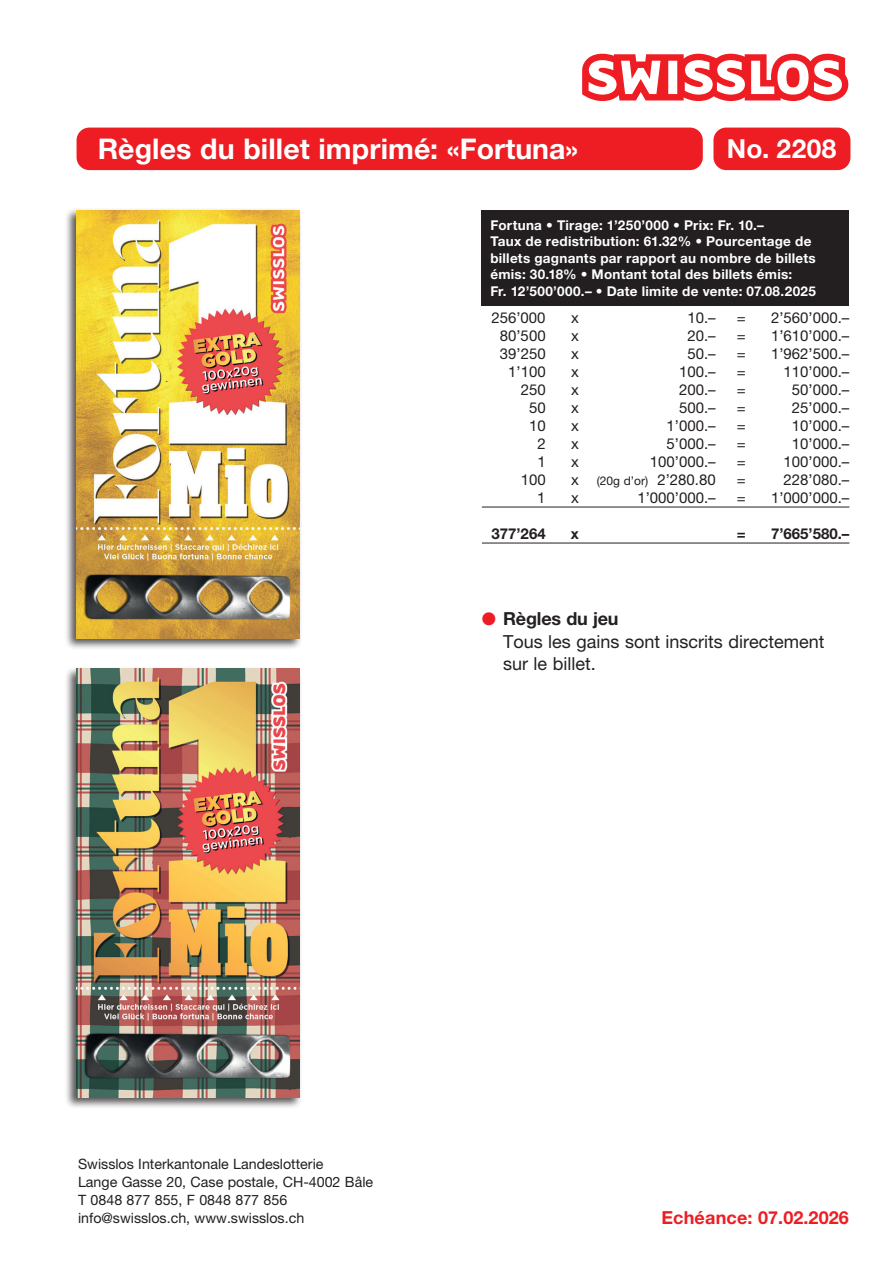
<style>
.page{position:relative;width:893px;height:1263px;background:#fff}
.page>*{position:absolute;margin:0;border:0;box-sizing:border-box;transform-origin:0 0}
.t1{font:700 28.5px "Helvetica Neue LT Std";letter-spacing:.005em;color:#fff}
.t2{font:700 26.25px "Helvetica Neue LT Std";letter-spacing:.02em;color:#fff}
.t3{font:18px/22.5px "Helvetica Neue LT Std";color:#242021}
.t4{font:700 18px "Helvetica Neue LT Std";letter-spacing:.005em;color:#ee1d23}
.t5{font:15px "Helvetica Neue LT Std";color:#231f20}
.t6{font:700 15px "Helvetica Neue LT Std";color:#231f20}
.t7{font:14.25px/18px "Helvetica Neue LT Std";color:#231f20}
.t8{font:700 13.5px/16.5px "Helvetica Neue LT Std";letter-spacing:.02em;color:#fff}
.s1{font-size:12px}
.s2{color:#ee1d25}
.s3{font-weight:700}
</style>
<div class="page">
<div style="left:77px;top:128px;width:626px;height:42px;background:#ee1d23;border-radius:13px"></div>
<hr style="left:482px;top:507px;width:367px;height:1px;background:#231f20">
<hr style="left:482px;top:543px;width:367px;height:1px;background:#231f20">
<div style="left:482px;top:210px;width:367px;height:95px;background:#231f20"></div>
<svg style="left:582px;top:54px;width:266px;height:47px"></svg>
<div style="left:713px;top:128px;width:137px;height:42px;background:#ee1d23;border-radius:13px"></div>
<div style="left:65px;top:207px;width:238px;height:443px;background:#231f20;opacity:.75"></div>
<img style="left:77px;top:210px;width:223px;height:428px">
<div style="left:65px;top:666px;width:238px;height:443px;background:#231f20;opacity:.75"></div>
<img style="left:77px;top:669px;width:223px;height:428px">
<h1 class="t1" style="left:98px;top:131px;width:482px">Règles du billet imprimé: «Fortuna»</h1>
<h2 class="t2" style="left:727px;top:133px;width:111px">No. 2208</h2>
<p class="t8" style="left:490px;top:216px;width:327px">Fortuna • Tirage: 1’250’000 • Prix: Fr. 10.–<br>Taux de redistribution: 61.32% • Pourcentage de billets gagnants par rapport au nombre de billets émis: 30.18% • Montant total des billets émis:<br>Fr. 12’500’000.– • Date limite de vente: 07.08.2025</p>
<p class="t5" style="left:491px;top:309px;width:56px">256’000</p>
<p class="t5" style="left:571px;top:309px;width:9px">x</p>
<p class="t5" style="left:687px;top:309px;width:30px">10.–</p>
<p class="t5" style="left:737px;top:309px;width:10px">=</p>
<p class="t5" style="left:771px;top:309px;width:80px">2’560’000.–</p>
<p class="t5" style="left:500px;top:327px;width:47px">80’500</p>
<p class="t5" style="left:571px;top:327px;width:9px">x</p>
<p class="t5" style="left:687px;top:327px;width:30px">20.–</p>
<p class="t5" style="left:737px;top:327px;width:10px">=</p>
<p class="t5" style="left:771px;top:327px;width:80px">1’610’000.–</p>
<p class="t5" style="left:500px;top:345px;width:47px">39’250</p>
<p class="t5" style="left:571px;top:345px;width:9px">x</p>
<p class="t5" style="left:687px;top:345px;width:30px">50.–</p>
<p class="t5" style="left:737px;top:345px;width:10px">=</p>
<p class="t5" style="left:771px;top:345px;width:80px">1’962’500.–</p>
<p class="t5" style="left:508px;top:363px;width:39px">1’100</p>
<p class="t5" style="left:571px;top:363px;width:9px">x</p>
<p class="t5" style="left:679px;top:363px;width:38px">100.–</p>
<p class="t5" style="left:737px;top:363px;width:10px">=</p>
<p class="t5" style="left:784px;top:363px;width:67px">110’000.–</p>
<p class="t5" style="left:521px;top:381px;width:27px">250</p>
<p class="t5" style="left:571px;top:381px;width:9px">x</p>
<p class="t5" style="left:679px;top:381px;width:38px">200.–</p>
<p class="t5" style="left:737px;top:381px;width:10px">=</p>
<p class="t5" style="left:792px;top:381px;width:59px">50’000.–</p>
<p class="t5" style="left:529px;top:399px;width:18px">50</p>
<p class="t5" style="left:571px;top:399px;width:9px">x</p>
<p class="t5" style="left:679px;top:399px;width:38px">500.–</p>
<p class="t5" style="left:737px;top:399px;width:10px">=</p>
<p class="t5" style="left:792px;top:399px;width:59px">25’000.–</p>
<p class="t5" style="left:529px;top:417px;width:18px">10</p>
<p class="t5" style="left:571px;top:417px;width:9px">x</p>
<p class="t5" style="left:667px;top:417px;width:51px">1’000.–</p>
<p class="t5" style="left:737px;top:417px;width:10px">=</p>
<p class="t5" style="left:792px;top:417px;width:59px">10’000.–</p>
<p class="t5" style="left:537px;top:435px;width:10px">2</p>
<p class="t5" style="left:571px;top:435px;width:9px">x</p>
<p class="t5" style="left:667px;top:435px;width:51px">5’000.–</p>
<p class="t5" style="left:737px;top:435px;width:10px">=</p>
<p class="t5" style="left:792px;top:435px;width:59px">10’000.–</p>
<p class="t5" style="left:537px;top:453px;width:10px">1</p>
<p class="t5" style="left:571px;top:453px;width:9px">x</p>
<p class="t5" style="left:650px;top:453px;width:67px">100’000.–</p>
<p class="t5" style="left:737px;top:453px;width:10px">=</p>
<p class="t5" style="left:784px;top:453px;width:67px">100’000.–</p>
<p class="t5" style="left:521px;top:471px;width:27px">100</p>
<p class="t5" style="left:571px;top:471px;width:146px">x <span class="s1">(20g d’or)</span> 2’280.80</p>
<p class="t5" style="left:737px;top:471px;width:10px">=</p>
<p class="t5" style="left:783px;top:471px;width:67px">228’080.–</p>
<p class="t5" style="left:537px;top:489px;width:10px">1</p>
<p class="t5" style="left:571px;top:489px;width:9px">x</p>
<p class="t5" style="left:637px;top:489px;width:80px">1’000’000.–</p>
<p class="t5" style="left:737px;top:489px;width:10px">=</p>
<p class="t5" style="left:771px;top:489px;width:80px">1’000’000.–</p>
<p class="t6" style="left:491px;top:525px;width:56px">377’264</p>
<p class="t6" style="left:571px;top:525px;width:10px">x</p>
<p class="t6" style="left:737px;top:525px;width:10px">=</p>
<p class="t6" style="left:771px;top:525px;width:80px">7’665’580.–</p>
<p class="t3" style="left:503px;top:607px;width:323px;text-indent:-21px"><span class="s2">●</span> <span class="s3">Règles du jeu<br></span>Tous les gains sont inscrits directement sur le billet.</p>
<p class="t7" style="left:78px;top:1154px;width:297px">Swisslos Interkantonale Landeslotterie<br>Lange Gasse 20, Case postale, CH-4002 Bâle T 0848 877 855, F 0848 877 856 info@swisslos.ch, www.swisslos.ch</p>
<p class="t4" style="left:661px;top:1206px;width:189px">Echéance: 07.02.2026</p>
</div>
